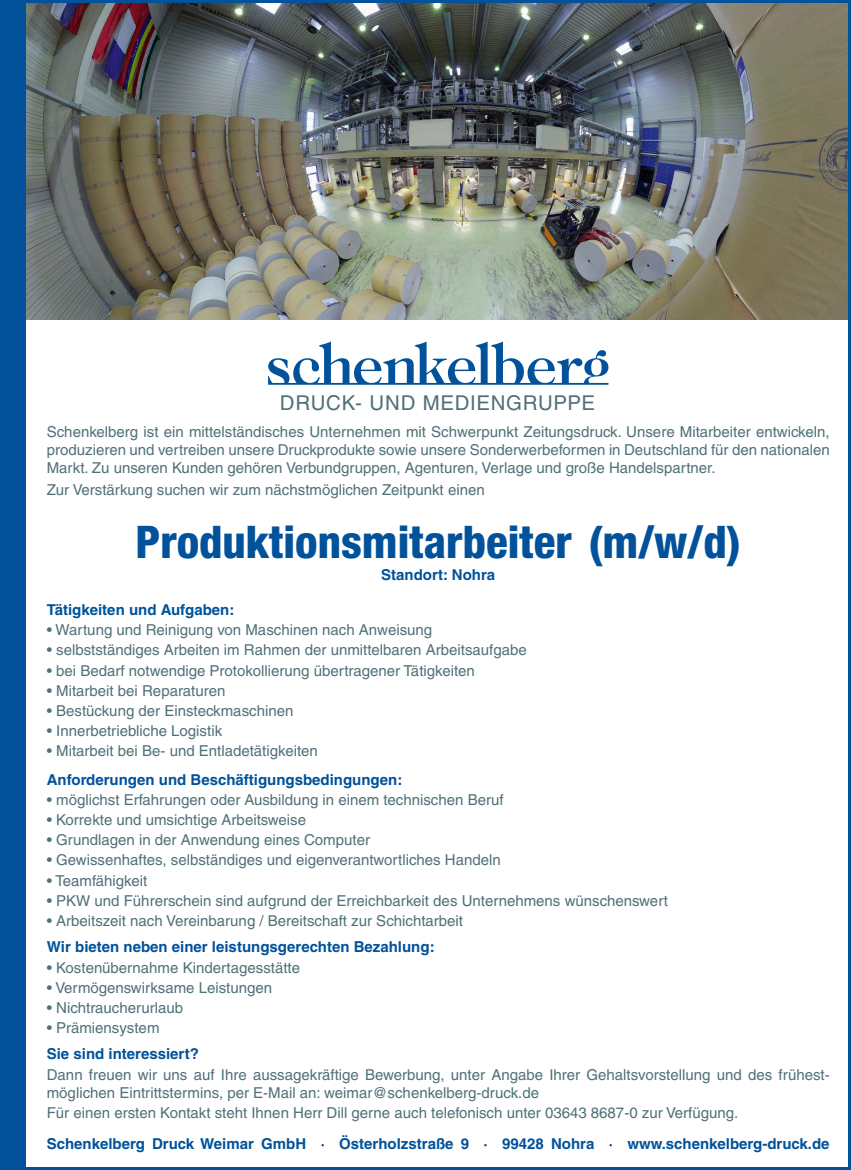
<style>
.page{position:relative;width:851px;height:1170px;background:#fff}
.page>*{position:absolute;margin:0;border:0;box-sizing:border-box;transform-origin:0 0}
.t1{font:800 condensed 45px "Helvetica Neue LT";color:#01529a}
.t2{font:20.4px "Helvetica LT";letter-spacing:.03em;color:#4f7177}
.t3{font:15px/18px "Helvetica LT";color:#4f7177;text-align:justify}
.t4{font:700 15px "Helvetica LT";color:#01529a}
</style>
<div class="page">
<img style="left:26px;top:4px;width:820px;height:315px">
<svg style="left:268px;top:341px;width:340px;height:44px"></svg>
<div style="left:0;top:0;width:26px;height:1169px;background:#01529a"></div>
<h2 class="t2" style="left:280px;top:390px;width:316px">DRUCK- UND MEDIENGRUPPE</h2>
<p class="t3" style="left:47px;top:423px;width:784px">Schenkelberg ist ein mittelständisches Unternehmen mit Schwerpunkt Zeitungsdruck. Unsere Mitarbeiter entwickeln, produzieren und vertreiben unsere Druckprodukte sowie unsere Sonderwerbeformen in Deutschland für den nationalen Markt. Zu unseren Kunden gehören Verbundgruppen, Agenturen, Verlage und große Handelspartner.</p>
<p class="t3" style="left:47px;top:481px;width:439px">Zur Verstärkung suchen wir zum nächstmöglichen Zeitpunkt einen</p>
<h1 class="t1" style="left:135px;top:514px;width:607px">Produktionsmitarbeiter (m/w/d)</h1>
<p class="t4" style="left:381px;top:565px;width:115px">Standort: Nohra</p>
<p class="t4" style="left:47px;top:600px;width:189px">Tätigkeiten und Aufgaben:</p>
<p class="t3" style="left:47px;top:621px;width:387px">• Wartung und Reinigung von Maschinen nach Anweisung</p>
<p class="t3" style="left:47px;top:641px;width:481px">• selbstständiges Arbeiten im Rahmen der unmittelbaren Arbeitsaufgabe</p>
<p class="t3" style="left:47px;top:661px;width:429px">• bei Bedarf notwendige Protokollierung übertragener Tätigkeiten</p>
<p class="t3" style="left:47px;top:681px;width:180px">• Mitarbeit bei Reparaturen</p>
<p class="t3" style="left:47px;top:701px;width:248px">• Bestückung der Einsteckmaschinen</p>
<p class="t3" style="left:47px;top:721px;width:177px">• Innerbetriebliche Logistik</p>
<p class="t3" style="left:47px;top:741px;width:272px">• Mitarbeit bei Be- und Entladetätigkeiten</p>
<p class="t4" style="left:47px;top:770px;width:357px">Anforderungen und Beschäftigungsbedingungen:</p>
<p class="t3" style="left:47px;top:790px;width:458px">• möglichst Erfahrungen oder Ausbildung in einem technischen Beruf</p>
<p class="t3" style="left:47px;top:810px;width:261px">• Korrekte und umsichtige Arbeitsweise</p>
<p class="t3" style="left:47px;top:830px;width:324px">• Grundlagen in der Anwendung eines Computer</p>
<p class="t3" style="left:47px;top:851px;width:455px">• Gewissenhaftes, selbständiges und eigenverantwortliches Handeln</p>
<p class="t3" style="left:47px;top:871px;width:102px">• Teamfähigkeit</p>
<p class="t3" style="left:47px;top:891px;width:622px">• PKW und Führerschein sind aufgrund der Erreichbarkeit des Unternehmens wünschenswert</p>
<p class="t3" style="left:47px;top:911px;width:417px">• Arbeitszeit nach Vereinbarung / Bereitschaft zur Schichtarbeit</p>
<p class="t4" style="left:47px;top:937px;width:389px">Wir bieten neben einer leistungsgerechten Bezahlung:</p>
<p class="t3" style="left:47px;top:958px;width:255px">• Kostenübernahme Kindertagesstätte</p>
<p class="t3" style="left:47px;top:978px;width:227px">• Vermögenswirksame Leistungen</p>
<p class="t3" style="left:47px;top:998px;width:138px">• Nichtraucherurlaub</p>
<p class="t3" style="left:47px;top:1018px;width:114px">• Prämiensystem</p>
<p class="t4" style="left:47px;top:1044px;width:154px">Sie sind interessiert?</p>
<p class="t3" style="left:47px;top:1065px;width:783px">Dann freuen wir uns auf Ihre aussagekräftige Bewerbung, unter Angabe Ihrer Gehaltsvorstellung und des frühest&shy;möglichen Eintrittstermins, per E-Mail an: weimar@schenkelberg-druck.de</p>
<p class="t3" style="left:47px;top:1103px;width:693px">Für einen ersten Kontakt steht Ihnen Herr Dill gerne auch telefonisch unter 03643 8687-0 zur Verfügung.</p>
<p class="t4" style="left:47px;top:1133px;width:784px">Schenkelberg Druck Weimar GmbH · Österholzstraße 9 · 99428 Nohra · www.schenkelberg-druck.de</p>
</div>
